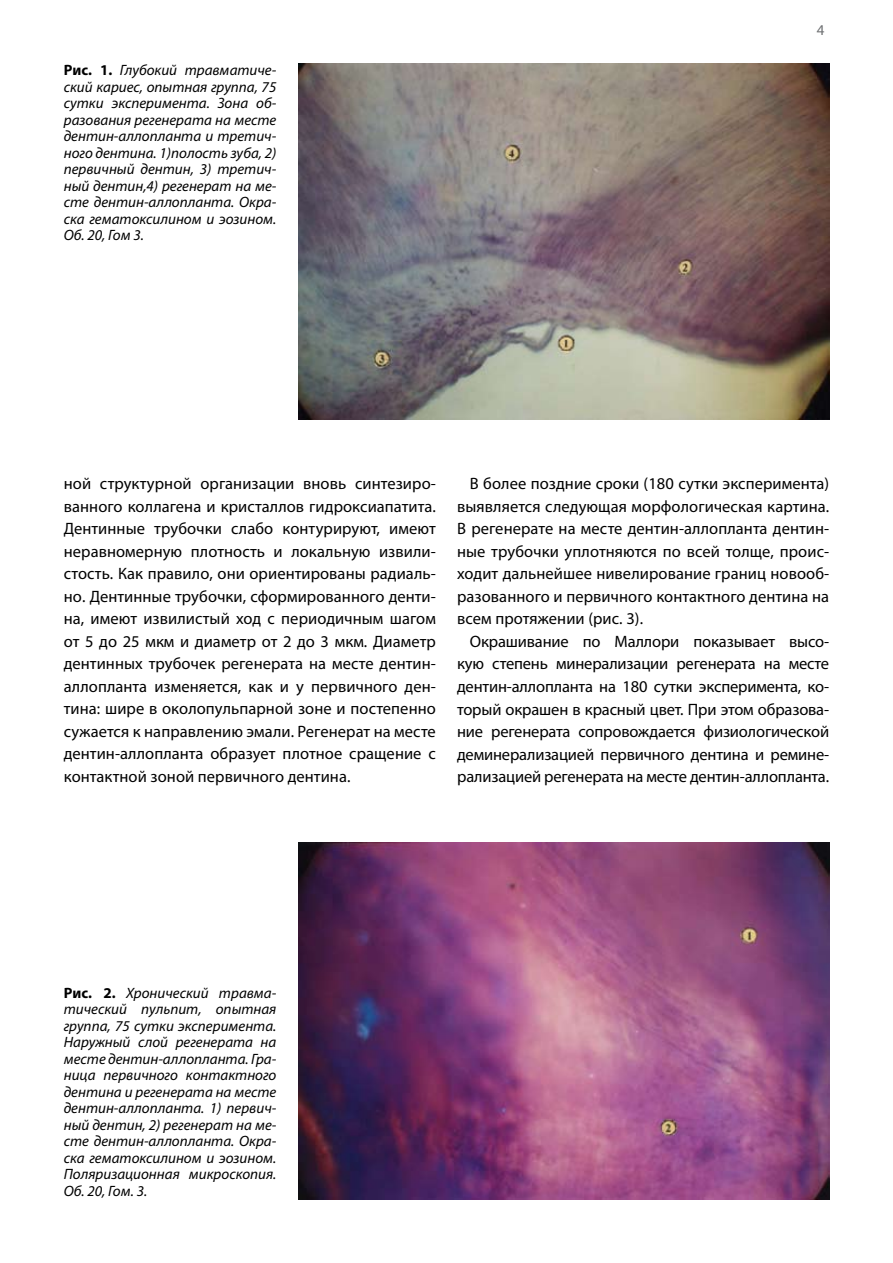
<style>
.page{position:relative;width:893px;height:1263px;background:#fff}
.page>*{position:absolute;margin:0;border:0;box-sizing:border-box;transform-origin:0 0}
.t1{font:16.5px/22.5px "Myriad Pro";color:#000;text-align:justify}
.t2{font:italic 15px/16.5px "Myriad Pro";color:#000;text-align:justify}
.t3{font:15px "Myriad Pro";color:#6d6f71}
.s1{font-weight:700;font-style:normal}
</style>
<div class="page">
<img style="left:299px;top:63px;width:530px;height:356px">
<img style="left:299px;top:842px;width:530px;height:357px">
<p class="t2" style="left:64px;top:62px;width:214px"><span class="s1">Рис. 1.</span> Глубокий травматиче&shy;ский кариес, опытная группа, 75 сутки эксперимента. Зона об&shy;разования регенерата на месте дентин-аллопланта и третич&shy;ного дентина. 1)полость зуба, 2) первичный дентин, 3) третич&shy;ный дентин,4) регенерат на ме&shy;сте дентин-аллопланта. Окра&shy;ска гематоксилином и эозином.<br>Об. 20, Гом 3.</p>
<p class="t3" style="left:817px;top:21px;width:9px">4</p>
<p class="t1" style="left:64px;top:472px;width:374px">ной структурной организации вновь синтезиро&shy;ванного коллагена и кристаллов гидроксиапатита.<br>Дентинные трубочки слабо контурируют, имеют неравномерную плотность и локальную извили&shy;стость. Как правило, они ориентированы радиаль&shy;но. Дентинные трубочки, сформированного денти&shy;на, имеют извилистый ход с периодичным шагом от 5 до 25 мкм и диаметр от 2 до 3 мкм. Диаметр дентинных трубочек регенерата на месте дентин&shy;аллопланта изменяется, как и у первичного ден&shy;тина: шире в околопульпарной зоне и постепенно сужается к направлению эмали. Регенерат на месте дентин-аллопланта образует плотное сращение с контактной зоной первичного дентина.</p>
<p class="t1" style="left:457px;top:472px;width:374px;text-indent:13px">В более поздние сроки (180 сутки эксперимента) выявляется следующая морфологическая картина.<br>В регенерате на месте дентин-аллопланта дентин&shy;ные трубочки уплотняются по всей толще, проис&shy;ходит дальнейшее нивелирование границ новооб&shy;разованного и первичного контактного дентина на всем протяжении (рис. 3).</p>
<p class="t1" style="left:457px;top:630px;width:374px;text-indent:13px">Окрашивание по Маллори показывает высо&shy;кую степень минерализации регенерата на месте дентин-аллопланта на 180 сутки эксперимента, ко&shy;торый окрашен в красный цвет. При этом образова&shy;ние регенерата сопровождается физиологической деминерализацией первичного дентина и ремине&shy;рализацией регенерата на месте дентин-аллопланта.</p>
<p class="t2" style="left:64px;top:984px;width:214px"><span class="s1">Рис. 2.</span> Хронический травма&shy;тический пульпит, опытная группа, 75 сутки эксперимента.<br>Наружный слой регенерата на месте дентин-аллопланта. Гра&shy;ница первичного контактного дентина и регенерата на месте дентин-аллопланта. 1) первич&shy;ный дентин, 2) регенерат на ме&shy;сте дентин-аллопланта. Окра&shy;ска гематоксилином и эозином.<br>Поляризационная микроскопия.<br>Об. 20, Гом. 3.</p>
</div>
